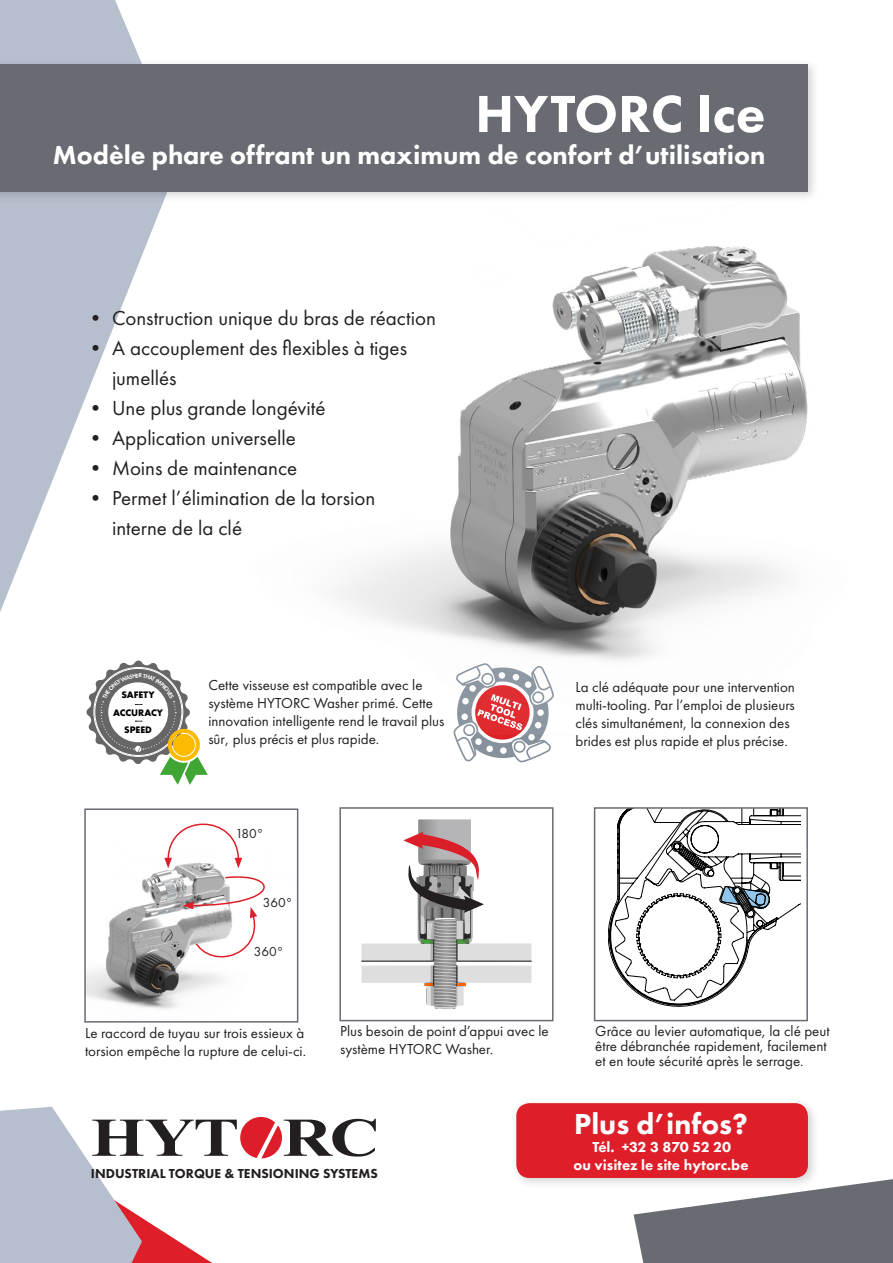
<style>
.page{position:relative;width:893px;height:1263px;background:#fff}
.page>*{position:absolute;margin:0;border:0;box-sizing:border-box;transform-origin:0 0}
.t1{font:800 54px "Futura PT";color:#fff}
.t2{font:800 30px "Futura PT";color:#fff}
.t3{font:800 27px "Futura PT";color:#fff}
.t4{font:21px/30px "Futura PT";color:#231f20}
.HYTORC_Subtitles{font:15px/18px "Futura PT";color:#231f20}
.t5{font:800 15px "Futura PT";color:#fff}
.t6{font:800 15px "Futura PT";letter-spacing:-.03em;color:#fff}
.t7{font:800 13.5px "Futura PT";color:#231f20}
.t8{font:13.5px "Futura PT";color:#231f20}
.t9{font:700 9.75px/17.5px "Futura T";color:#000;text-align:center}
</style>
<div class="page">
<svg style="left:634px;top:1179px;width:259px;height:84px;background:#7f8188"></svg>
<svg style="left:0;top:0;width:163px;height:612px;fill:#b5bfcd"></svg>
<svg style="left:361px;top:819px;width:170px;height:190px"></svg>
<div style="left:339px;top:807px;width:215px;height:214px;border:2px solid #696b73"></div>
<img style="left:87px;top:871px;width:137px;height:138px">
<div style="left:84px;top:808px;width:214px;height:214px;border:2px solid #696b73"></div>
<svg style="left:454px;top:735px;width:97px;height:28px"></svg>
<div style="left:514px;top:741px;width:11px;height:11px;background:#fff;border-radius:50%"></div>
<div style="left:514px;top:741px;width:11px;height:12px;border:2px solid #86919c;border-radius:50%"></div>
<div style="left:474px;top:738px;width:9px;height:8px;background:#fff;border-radius:50%"></div>
<div style="left:474px;top:737px;width:9px;height:10px;border:2px solid #86919c;border-radius:50%"></div>
<div style="left:486px;top:745px;width:8px;height:8px;background:#fff;border-radius:50%"></div>
<div style="left:485px;top:744px;width:10px;height:10px;border:2px solid #86919c;border-radius:50%"></div>
<div style="left:499px;top:746px;width:8px;height:9px;background:#fff;border-radius:50%"></div>
<div style="left:498px;top:746px;width:10px;height:9px;border:2px solid #86919c;border-radius:50%"></div>
<div style="left:527px;top:733px;width:9px;height:8px;background:#fff;border-radius:50%"></div>
<div style="left:527px;top:732px;width:9px;height:10px;border:2px solid #86919c;border-radius:50%"></div>
<svg style="left:608px;top:810px;width:193px;height:197px"></svg>
<div style="left:594px;top:807px;width:214px;height:214px;border:2px solid #696b73"></div>
<svg style="left:164px;top:823px;width:101px;height:152px"></svg>
<svg style="left:0;top:1107px;width:376px;height:156px"></svg>
<img style="left:337px;top:246px;width:471px;height:489px">
<div style="left:511px;top:1098px;width:308px;height:91px;background:#231f20;opacity:.2"></div>
<div style="left:516px;top:1103px;width:292px;height:75px;background:#de1f29;border-radius:13px"></div>
<div style="left:0;top:58px;width:820px;height:145px;background:#231f20;opacity:.2"></div>
<div style="left:0;top:64px;width:808px;height:127px;background:#696b73"></div>
<svg style="left:86px;top:660px;width:122px;height:125px"></svg>
<p class="t1" style="left:475px;top:80px;width:292px">HYTORC Ice</p>
<p class="t3" style="left:53px;top:138px;width:714px">Modèle phare offrant un maximum de confort d’utilisation</p>
<p class="t4" style="left:85px;top:302px;width:352px">• Construction unique du bras de réaction</p>
<p class="t4" style="left:112px;top:332px;width:297px;text-indent:-27px">• A accouplement des flexibles à tiges jumellés</p>
<p class="t4" style="left:85px;top:392px;width:242px">• Une plus grande longévité</p>
<p class="t4" style="left:85px;top:422px;width:212px">• Application universelle</p>
<p class="t4" style="left:85px;top:452px;width:214px">• Moins de maintenance</p>
<p class="t4" style="left:112px;top:482px;width:265px;text-indent:-27px">• Permet l’élimination de la torsion interne de la clé</p>
<p class="t9" style="left:121px;top:686px;width:35px">SAFETY</p>
<p class="t9" style="left:113px;top:703px;width:51px">ACCURACY<br>SPEED</p>
<p class="HYTORC_Subtitles" style="left:208px;top:676px;width:238px">Cette visseuse est compatible avec le système HYTORC Washer primé. Cette innovation intelligente rend le travail plus sûr, plus précis et plus rapide.</p>
<p class="t8" style="left:235px;top:825px;width:29px">180°</p>
<p class="t8" style="left:263px;top:894px;width:31px">360°</p>
<p class="t8" style="left:254px;top:943px;width:31px">360°</p>
<p class="HYTORC_Subtitles" style="left:575px;top:677px;width:221px">La clé adéquate pour une intervention</p>
<p class="HYTORC_Subtitles" style="left:575px;top:695px;width:221px">multi-tooling. Par l’emploi de plusieurs</p>
<p class="HYTORC_Subtitles" style="left:575px;top:713px;width:216px">clés simultanément, la connexion des</p>
<p class="HYTORC_Subtitles" style="left:575px;top:731px;width:214px">brides est plus rapide et plus précise.</p>
<p class="HYTORC_Subtitles" style="left:85px;top:1024px;width:223px">Le raccord de tuyau sur trois essieux à torsion empêche la rupture de celui-ci.</p>
<p class="HYTORC_Subtitles" style="left:340px;top:1022px;width:210px">Plus besoin de point d’appui avec le système HYTORC Washer.</p>
<p class="HYTORC_Subtitles" style="left:595px;top:1024px;width:236px;line-height:15px">Grâce au levier automatique, la clé peut être débranchée rapidement, facilement et en toute sécurité après le serrage.</p>
<p class="t7" style="left:91px;top:1165px;width:288px">INDUSTRIAL TORQUE &amp; TENSIONING SYSTEMS</p>
<p class="t2" style="left:574px;top:1105px;width:175px">Plus d’infos?</p>
<p class="t6" style="left:592px;top:1137px;width:140px">Tél. +32 3 870 52 20</p>
<p class="t5" style="left:574px;top:1155px;width:176px">ou visitez le site hytorc.be</p>
</div>
